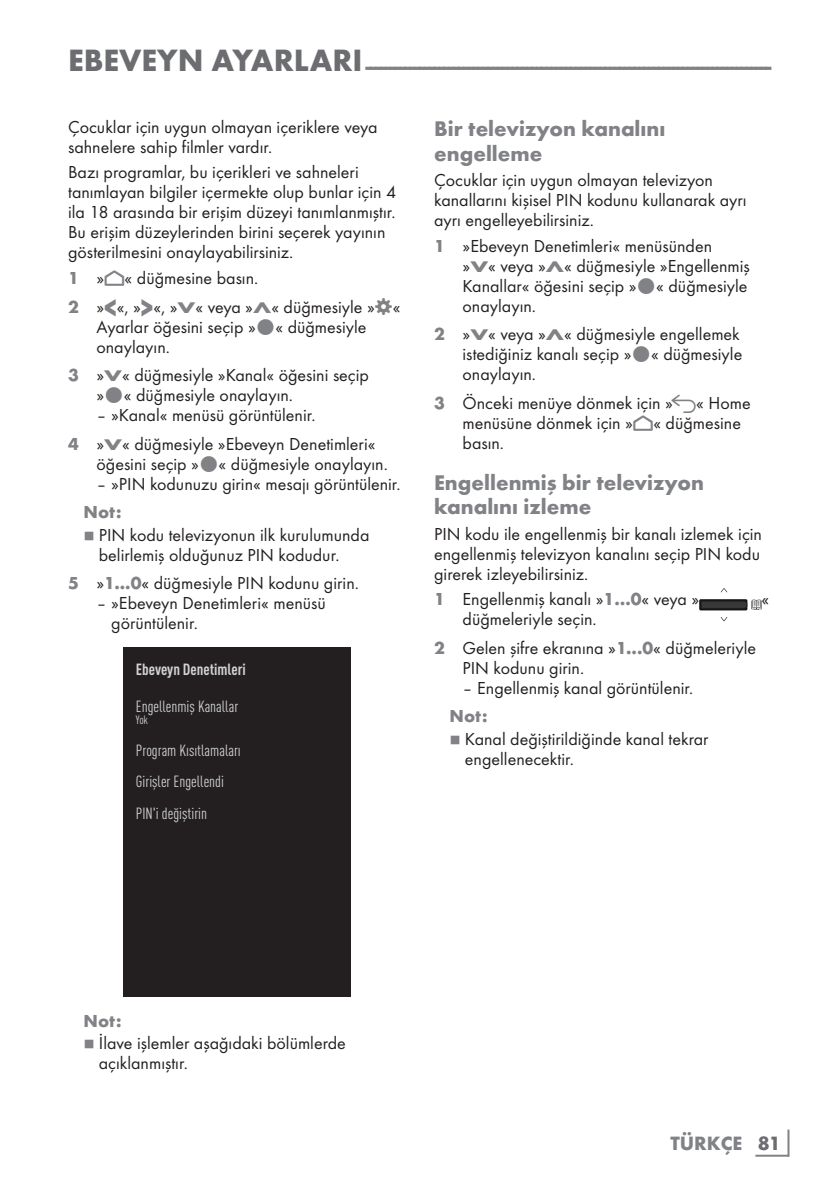
<style>
.page{position:relative;width:840px;height:1191px;background:#fff}
.page>*{position:absolute;margin:0;border:0;box-sizing:border-box;transform-origin:0 0}
.t1{font:700 24px "Futura TOT";color:#808285}
.t2{font:700 22px/24px "Futura TOT";color:#808285}
.t3{font:700 20px "Futura TOT";color:#808285}
.t4{font:18px/20px "Futura TOT Boo";color:#231f20}
.t5{font:700 18px "Futura TOT";letter-spacing:.005em;color:#808285}
.t6{font:condensed 16px/31.4px "DIN Pro";color:#d1d2d4}
.t7{font:700 condensed 16px "DIN Pro";color:#d1d2d4}
.t8{font:condensed 12px "DIN Pro";color:#d1d2d4}
.t9{font:8px "Grund Son Se";color:#808285}
.s1{font-size:32px;color:#6c6d70}
.s2{font-family:"Futura TOT";font-weight:700;color:#808285}
.s3{font-family:"Arcelik TS9 Android";font-size:24px;color:#808285}
.s4{font-family:"Futura TOT";font-weight:700;font-size:27.2px;color:#808285}
.s5{font-family:"Futura TOT";font-weight:700;font-size:16px;color:#808285}
.s6{font-family:"Arcelik TS9 Android";font-size:20px;color:#808285}
.s7{color:#6c6d70}
</style>
<div class="page">
<hr style="left:787px;top:1129px;width:2px;height:27px;background:#808285">
<hr style="left:755px;top:1154px;width:33px;height:2px;background:#808285">
<div style="left:123px;top:647px;width:227px;height:350px;background:#231f20"></div>
<div style="left:698px;top:599px;width:49px;height:11px;background:#484747;border-radius:2px"></div>
<svg style="left:720px;top:617px;width:6px;height:4px"></svg>
<svg style="left:700px;top:599px;width:61px;height:11px"></svg>
<h1 class="t1" style="left:68px;top:51px;width:704px"><span class="s1">EBEVEYN AYARLARI</span> -----------------------------------------------------------------------------------</h1>
<p class="t4" style="left:68px;top:116px;width:311px">Çocuklar için uygun olmayan içeriklere veya sahnelere sahip filmler vardır.</p>
<p class="t4" style="left:68px;top:162px;width:329px">Bazı programlar, bu içerikleri ve sahneleri tanımlayan bilgiler içermekte olup bunlar için 4 ila 18 arasında bir erişim düzeyi tanımlanmıştır.<br>Bu erişim düzeylerinden birini seçerek yayının gösterilmesini onaylayabilirsiniz.</p>
<p class="t4" style="left:68px;top:263px;width:334px;line-height:28.6px"><span class="s2">1</span> »<span class="s3">p</span>« düğmesine basın.<br><span class="s2">2</span> »<span class="s4">&lt;</span>«, »<span class="s4">&gt;</span>«, »<span class="s5">V</span>« veya »<span class="s5">Λ</span>« düğmesiyle » «</p>
<p class="t4" style="left:96px;top:316px;width:271px">Ayarlar öğesini seçip » « düğmesiyle onaylayın.</p>
<p class="t4" style="left:96px;top:365px;width:274px;text-indent:-28px"><span class="s2">3</span> »<span class="s5">V</span>« düğmesiyle »Kanal« öğesini seçip » « düğmesiyle onaylayın.</p>
<p class="t4" style="left:68px;top:400px;width:309px;line-height:28.6px;text-indent:28px">– »Kanal« menüsü görüntülenir.<br><span class="s2">4</span> »<span class="s5">V</span>« düğmesiyle »Ebeveyn Denetimleri«</p>
<p class="t4" style="left:96px;top:453px;width:293px">öğesini seçip » « düğmesiyle onaylayın.</p>
<p class="t4" style="left:96px;top:473px;width:305px">– »PIN kodunuzu girin« mesajı görüntülenir.</p>
<p class="t5" style="left:83px;top:501px;width:40px">Not:</p>
<p class="t9" style="left:83px;top:531px;width:13px">7</p>
<p class="t4" style="left:99px;top:525px;width:272px">PIN kodu televizyonun ilk kurulumunda belirlemiş olduğunuz PIN kodudur.</p>
<p class="t4" style="left:68px;top:573px;width:292px"><span class="s2">5</span> »<span class="s2">1...0</span>« düğmesiyle PIN kodunu girin.</p>
<p class="t4" style="left:111px;top:593px;width:216px;text-indent:-15px">– »Ebeveyn Denetimleri« menüsü görüntülenir.</p>
<p class="t7" style="left:136px;top:657px;width:111px">Ebeveyn Denetimleri</p>
<p class="t6" style="left:136px;top:690px;width:104px">Engellenmiş Kanallar</p>
<p class="t8" style="left:136px;top:711px;width:14px">Yok</p>
<p class="t6" style="left:136px;top:733px;width:106px">Program Kısıtlamaları<br>Girişler Engellendi<br>PIN'i değiştirin</p>
<p class="t2" style="left:434px;top:117px;width:232px">Bir televizyon kanalını engelleme</p>
<p class="t4" style="left:434px;top:170px;width:314px">Çocuklar için uygun olmayan televizyon kanallarını kişisel PIN kodunu kullanarak ayrı ayrı engelleyebilirsiniz.</p>
<p class="t4" style="left:462px;top:236px;width:289px;text-indent:-28px"><span class="s2">1</span> »Ebeveyn Denetimleri« menüsünden »<span class="s5">V</span>« veya »<span class="s5">Λ</span>« düğmesiyle »Engellenmiş<br>Kanallar« öğesini seçip » « düğmesiyle onaylayın.</p>
<p class="t4" style="left:462px;top:324px;width:281px;text-indent:-28px"><span class="s2">2</span> »<span class="s5">V</span>« veya »<span class="s5">Λ</span>« düğmesiyle engellemek istediğiniz kanalı seçip » « düğmesiyle onaylayın.</p>
<p class="t4" style="left:462px;top:393px;width:289px;text-indent:-28px"><span class="s2">3</span> Önceki menüye dönmek için » <span class="s6">r</span>« Home menüsüne dönmek için »<span class="s3">p</span>« düğmesine basın.</p>
<p class="t2" style="left:434px;top:470px;width:271px">Engellenmiş bir televizyon kanalını izleme</p>
<p class="t4" style="left:434px;top:523px;width:329px;text-align:justify">PIN kodu ile engellenmiş bir kanalı izlemek için engellenmiş televizyon kanalını seçip PIN kodu girerek izleyebilirsiniz.</p>
<p class="t4" style="left:434px;top:589px;width:266px"><span class="s2">1</span> Engellenmiş kanalı »<span class="s2">1…0</span>« veya »</p>
<p class="t4" style="left:761px;top:589px;width:9px">«</p>
<p class="t4" style="left:434px;top:605px;width:323px;line-height:28.6px;text-indent:28px">düğmeleriyle seçin.<br><span class="s2">2</span> Gelen şifre ekranına »<span class="s2">1...0</span>« düğmeleriyle</p>
<p class="t4" style="left:462px;top:658px;width:123px">PIN kodunu girin.</p>
<p class="t4" style="left:462px;top:678px;width:232px">– Engellenmiş kanal görüntülenir.</p>
<p class="t5" style="left:449px;top:705px;width:40px">Not:</p>
<p class="t9" style="left:449px;top:736px;width:13px">7</p>
<p class="t4" style="left:464px;top:729px;width:245px">Kanal değiştirildiğinde kanal tekrar engellenecektir.</p>
<p class="t5" style="left:83px;top:1009px;width:40px">Not:</p>
<p class="t9" style="left:83px;top:1040px;width:13px">7</p>
<p class="t4" style="left:99px;top:1033px;width:248px">İlave işlemler aşağıdaki bölümlerde açıklanmıştır.</p>
<p class="t3" style="left:670px;top:1131px;width:112px">TÜRKÇE <span class="s7">81</span></p>
</div>
